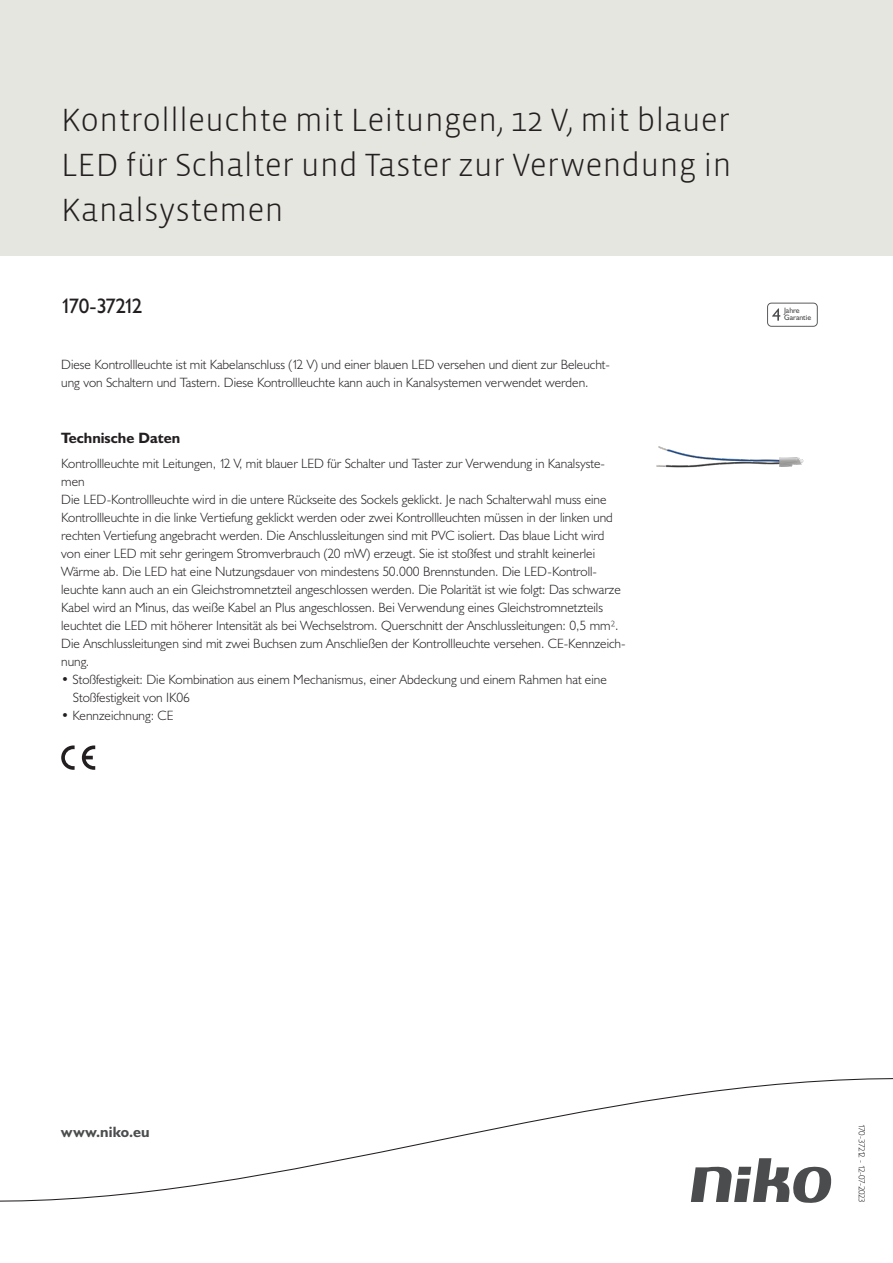
<style>
.page{position:relative;width:893px;height:1263px;background:#fff}
.page>*{position:absolute;margin:0;border:0;box-sizing:border-box;transform-origin:0 0}
.Title_datasheets{font:300 33px/45px "Vista Sans";color:#231f20;text-align:justify}
.Article_number{font:21px "Humanist 521 BT";letter-spacing:-.09em;color:#231f20}
.Titles_parts{font:700 15px "Humanist 521 BT";color:#231f20}
.titel_afbeelding{font:700 15px "Humanist 521 BT";letter-spacing:.005em;color:#4b4c4d}
.Platte_tekst_CAB{font:300 13.5px/18px "Humanist 521 BT";color:#231f20}
.USP_Bullets{font:300 13.5px/18px "Humanist 521 BT";color:#231f20}
.Revision{font:300 9px "Humanist 521 BT";letter-spacing:-.05em;color:#231f20}
.t1{font:7.8px/7.8px "Humanist 521 BT";color:#4b4c4d}
</style>
<div class="page">
<div style="left:0;top:0;width:893px;height:255px;background:#e6e6e0"></div>
<svg style="left:82px;top:745px;width:13px;height:25px"></svg>
<svg style="left:61px;top:745px;width:14px;height:25px"></svg>
<svg style="left:767px;top:303px;width:51px;height:24px"></svg>
<svg style="left:0;top:1078px;width:893px;height:125px"></svg>
<img style="left:656px;top:446px;width:148px;height:22px">
<p class="Title_datasheets" style="left:61px;top:98px;width:672px">Kontrollleuchte mit Leitungen, 12 V, mit blauer LED für Schalter und Taster zur Verwendung in Kanalsystemen</p>
<p class="Article_number" style="left:61px;top:293px;width:83px">170-37212</p>
<p class="Platte_tekst_CAB" style="left:61px;top:355px;width:550px">Diese Kontrollleuchte ist mit Kabelanschluss (12 V) und einer blauen LED versehen und dient zur Beleucht&shy;ung von Schaltern und Tastern. Diese Kontrollleuchte kann auch in Kanalsystemen verwendet werden.</p>
<p class="Titles_parts" style="left:61px;top:429px;width:120px">Technische Daten</p>
<p class="Platte_tekst_CAB" style="left:61px;top:454px;width:545px">Kontrollleuchte mit Leitungen, 12 V, mit blauer LED für Schalter und Taster zur Verwendung in Kanalsyste&shy;men</p>
<p class="Platte_tekst_CAB" style="left:61px;top:490px;width:566px">Die LED-Kontrollleuchte wird in die untere Rückseite des Sockels geklickt. Je nach Schalterwahl muss eine Kontrollleuchte in die linke Vertiefung geklickt werden oder zwei Kontrollleuchten müssen in der linken und rechten Vertiefung angebracht werden. Die Anschlussleitungen sind mit PVC isoliert. Das blaue Licht wird von einer LED mit sehr geringem Stromverbrauch (20 mW) erzeugt. Sie ist stoßfest und strahlt keinerlei Wärme ab. Die LED hat eine Nutzungsdauer von mindestens 50.000 Brennstunden. Die LED-Kontroll&shy;leuchte kann auch an ein Gleichstromnetzteil angeschlossen werden. Die Polarität ist wie folgt: Das schwarze Kabel wird an Minus, das weiße Kabel an Plus angeschlossen. Bei Verwendung eines Gleichstromnetzteils leuchtet die LED mit höherer Intensität als bei Wechselstrom. Querschnitt der Anschlussleitungen: 0,5 mm².<br>Die Anschlussleitungen sind mit zwei Buchsen zum Anschließen der Kontrollleuchte versehen. CE-Kennzeich&shy;nung.</p>
<p class="USP_Bullets" style="left:73px;top:670px;width:535px;text-indent:-12px">• Stoßfestigkeit: Die Kombination aus einem Mechanismus, einer Abdeckung und einem Rahmen hat eine<br>Stoßfestigkeit von IK06</p>
<p class="USP_Bullets" style="left:61px;top:706px;width:114px">• Kennzeichnung: CE</p>
<p class="t1" style="left:784px;top:306px;width:29px">Jahre<br>Garantie</p>
<p class="titel_afbeelding" style="left:61px;top:1122px;width:90px">www.niko.eu</p>
<p class="Revision" style="left:868px;top:1124px;width:80px;rotate:90deg">170-37212 - 12-07-2023</p>
</div>
